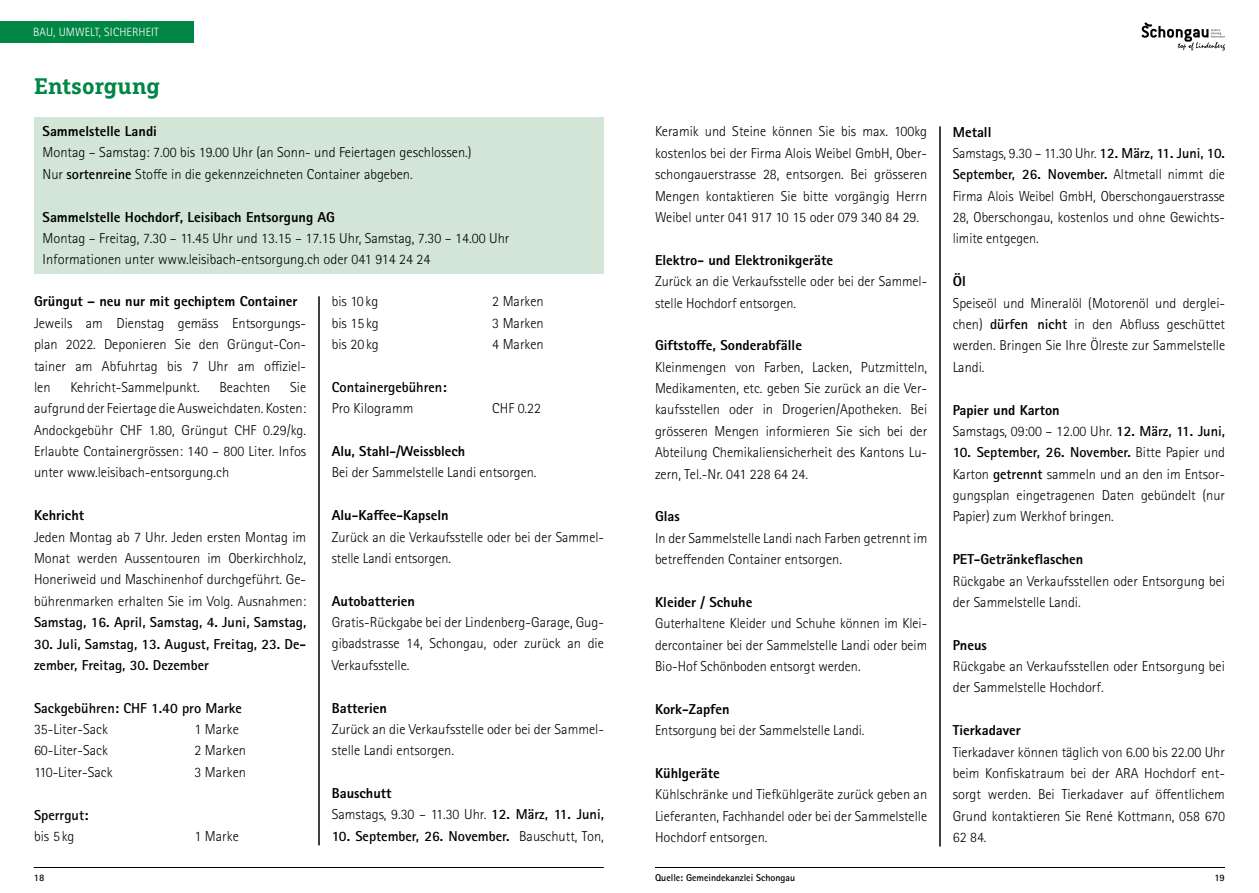
<style>
.page{position:relative;width:1259px;height:893px;background:#fff}
.page>*{position:absolute;margin:0;border:0;box-sizing:border-box;transform-origin:0 0}
.t1{font:700 22.5px "Marselis Slab Pro";color:#008645}
.t2{font:300 14.4px/21.3px "Rotis Sans Serif Std";color:#000}
.t3{font:800 14.4px "Rotis Sans Serif Std";color:#000}
.t4{font:700 14.4px/21.5px "Rotis Sans Serif Std";color:#000}
.t5{font:300 12px "Rotis Sans Serif Std";letter-spacing:.01em;color:#fff}
.t6{font:700 9.9px "Rotis Sans Serif Std";color:#000}
.s1{font-weight:700}
.s2{font-weight:800}
.s3{font-weight:300}
</style>
<div class="page">
<hr style="left:34px;top:867px;width:570px;height:1px;background:#000">
<div style="left:34px;top:117px;width:570px;height:156px;background:#d2e5d7"></div>
<div style="left:0;top:21px;width:193px;height:22px;background:#008645"></div>
<hr style="left:319px;top:296px;width:1px;height:549px;background:#000">
<hr style="left:655px;top:867px;width:570px;height:1px;background:#000">
<svg style="left:1141px;top:22px;width:84px;height:29px"></svg>
<hr style="left:939px;top:126px;width:1px;height:720px;background:#000">
<p class="t5" style="left:33px;top:25px;width:127px">BAU, UMWELT, SICHERHEIT</p>
<h1 class="t1" style="left:34px;top:72px;width:128px">Entsorgung</h1>
<p class="t3" style="left:43px;top:122px;width:116px">Sammelstelle Landi</p>
<p class="t2" style="left:43px;top:142px;width:430px">Montag – Samstag: 7.00 bis 19.00 Uhr (an Sonn- und Feiertagen geschlossen.)<br>Nur <span class="s1">sortenreine</span> Stoffe in die gekennzeichneten Container abgeben.</p>
<p class="t3" style="left:43px;top:207px;width:294px">Sammelstelle Hochdorf, Leisibach Entsorgung AG</p>
<p class="t2" style="left:43px;top:228px;width:468px">Montag – Freitag, 7.30 – 11.45 Uhr und 13.15 – 17.15 Uhr, Samstag, 7.30 – 14.00 Uhr<br>Informationen unter www.leisibach-entsorgung.ch oder 041 914 24 24</p>
<p class="t3" style="left:34px;top:292px;width:265px">Grüngut – neu nur mit gechiptem Container</p>
<p class="t2" style="left:34px;top:312px;width:274px;text-align:justify">Jeweils am Dienstag gemäss Entsorgungs&shy;plan 2022. Deponieren Sie den Grüngut-Con&shy;tainer am Abfuhrtag bis 7 Uhr am offiziel&shy;len</p>
<p class="t2" style="left:34px;top:377px;width:274px;text-align:justify;text-indent:256px">Sie aufgrund der Feiertage die Ausweichdaten. Kosten:<br>Andockgebühr CHF 1.80, Grüngut CHF 0.29/kg.<br>Erlaubte Containergrössen: 140 – 800 Liter. Infos unter www.leisibach-entsorgung.ch</p>
<p class="t3" style="left:34px;top:506px;width:52px">Kehricht</p>
<p class="t2" style="left:34px;top:526px;width:274px;text-align:justify">Jeden Montag ab 7 Uhr. Jeden ersten Montag im Monat werden Aussentouren im Oberkirchholz, Honeriweid und Maschinenhof durchgeführt. Ge&shy;bührenmarken erhalten Sie im Volg. Ausnahmen:</p>
<p class="t4" style="left:34px;top:611px;width:274px">Samstag, 16. April, Samstag, 4. Juni, Samstag,</p>
<p class="t4" style="left:34px;top:633px;width:274px">30. Juli, Samstag, 13. August, Freitag, 23. De&shy;zember, Freitag, 30. Dezember</p>
<p class="t4" style="left:34px;top:697px;width:209px">Sackgebühren: CHF 1.40 pro Marke</p>
<p class="t2" style="left:34px;top:719px;width:75px">35-Liter-Sack</p>
<p class="t2" style="left:195px;top:719px;width:46px">1 Marke</p>
<p class="t2" style="left:34px;top:740px;width:75px">60-Liter-Sack</p>
<p class="t2" style="left:195px;top:740px;width:53px">2 Marken</p>
<p class="t2" style="left:34px;top:761px;width:80px">110-Liter-Sack</p>
<p class="t2" style="left:195px;top:761px;width:53px">3 Marken</p>
<p class="t4" style="left:34px;top:804px;width:56px">Sperrgut:</p>
<p class="t2" style="left:34px;top:826px;width:42px">bis 5 kg</p>
<p class="t2" style="left:195px;top:826px;width:46px">1 Marke</p>
<p class="t2" style="left:70px;top:377px;width:131px">Kehricht-Sammelpunkt.</p>
<p class="t2" style="left:219px;top:377px;width:52px">Beachten</p>
<p class="t6" style="left:34px;top:871px;width:12px">18</p>
<p class="t2" style="left:332px;top:291px;width:48px">bis 10 kg</p>
<p class="t2" style="left:492px;top:291px;width:53px">2 Marken</p>
<p class="t2" style="left:332px;top:312px;width:49px">bis 15 kg</p>
<p class="t2" style="left:492px;top:312px;width:53px">3 Marken</p>
<p class="t2" style="left:332px;top:334px;width:49px">bis 20 kg</p>
<p class="t2" style="left:492px;top:334px;width:53px">4 Marken</p>
<p class="t4" style="left:332px;top:376px;width:116px">Containergebühren:</p>
<p class="t2" style="left:332px;top:398px;width:83px">Pro Kilogramm</p>
<p class="t2" style="left:492px;top:398px;width:50px">CHF 0.22</p>
<p class="t3" style="left:332px;top:442px;width:135px">Alu, Stahl-/Weissblech</p>
<p class="t2" style="left:332px;top:462px;width:206px">Bei der Sammelstelle Landi entsorgen.</p>
<p class="t3" style="left:332px;top:506px;width:118px">Alu-Kaffee-Kapseln</p>
<p class="t2" style="left:332px;top:526px;width:274px">Zurück an die Verkaufsstelle oder bei der Sammel&shy;stelle Landi entsorgen.</p>
<p class="t3" style="left:332px;top:592px;width:85px">Autobatterien</p>
<p class="t2" style="left:332px;top:612px;width:274px;text-align:justify">Gratis-Rückgabe bei der Lindenberg-Garage, Gug&shy;gibadstrasse 14, Schongau, oder zurück an die Verkaufsstelle.</p>
<p class="t3" style="left:332px;top:698px;width:57px">Batterien</p>
<p class="t2" style="left:332px;top:718px;width:274px">Zurück an die Verkaufsstelle oder bei der Sammel&shy;stelle Landi entsorgen.</p>
<p class="t2" style="left:332px;top:783px;width:274px"><span class="s2">Bauschutt<br></span>Samstags, 9.30 – 11.30 Uhr. <span class="s1">12. März, 11. Juni,</span></p>
<p class="t4" style="left:332px;top:825px;width:274px">10. September, 26. November. <span class="s3">Bauschutt, Ton,</span></p>
<p class="t2" style="left:655px;top:121px;width:274px;text-align:justify">Keramik und Steine können Sie bis max. 100kg kostenlos bei der Firma Alois Weibel GmbH, Ober&shy;schongauerstrasse 28, entsorgen. Bei grösseren Mengen kontaktieren Sie bitte vorgängig Herrn Weibel unter 041 917 10 15 oder 079 340 84 29.</p>
<p class="t3" style="left:655px;top:251px;width:180px">Elektro- und Elektronikgeräte</p>
<p class="t2" style="left:655px;top:271px;width:274px">Zurück an die Verkaufsstelle oder bei der Sammel&shy;stelle Hochdorf entsorgen.</p>
<p class="t3" style="left:655px;top:336px;width:148px">Giftstoffe, Sonderabfälle</p>
<p class="t2" style="left:655px;top:356px;width:274px;text-align:justify">Kleinmengen von Farben, Lacken, Putzmitteln, Medikamenten, etc. geben Sie zurück an die Ver&shy;kaufsstellen oder in Drogerien/Apotheken. Bei grösseren Mengen informieren Sie sich bei der Abteilung Chemikaliensicherheit des Kantons Lu&shy;zern, Tel.-Nr. 041 228 64 24.</p>
<p class="t3" style="left:655px;top:507px;width:26px">Glas</p>
<p class="t2" style="left:655px;top:527px;width:274px">In der Sammelstelle Landi nach Farben getrennt im betreffenden Container entsorgen.</p>
<p class="t3" style="left:655px;top:593px;width:99px">Kleider / Schuhe</p>
<p class="t2" style="left:655px;top:613px;width:274px;text-align:justify">Guterhaltene Kleider und Schuhe können im Klei&shy;dercontainer bei der Sammelstelle Landi oder beim Bio-Hof Schönboden entsorgt werden.</p>
<p class="t3" style="left:655px;top:700px;width:76px">Kork-Zapfen</p>
<p class="t2" style="left:655px;top:720px;width:211px">Entsorgung bei der Sammelstelle Landi.</p>
<p class="t3" style="left:655px;top:764px;width:66px">Kühlgeräte</p>
<p class="t2" style="left:655px;top:784px;width:274px;text-align:justify">Kühlschränke und Tiefkühlgeräte zurück geben an Lieferanten, Fachhandel oder bei der Sammelstelle Hochdorf entsorgen.</p>
<p class="t2" style="left:952px;top:121px;width:274px"><span class="s2">Metall<br></span>Samstags, 9.30 – 11.30 Uhr. <span class="s1">12. März, 11. Juni, 10.<br>September, 26. November.</span> Altmetall nimmt die Firma Alois Weibel GmbH, Oberschongauerstrasse 28, Oberschongau, kostenlos und ohne Gewichts&shy;limite entgegen.</p>
<p class="t3" style="left:952px;top:272px;width:15px">Öl</p>
<p class="t2" style="left:952px;top:292px;width:274px;text-align:justify">Speiseöl und Mineralöl (Motorenöl und derglei&shy;chen) <span class="s1">dürfen nicht</span> in den Abfluss geschüttet werden. Bringen Sie Ihre Ölreste zur Sammelstelle Landi.</p>
<p class="t2" style="left:952px;top:399px;width:274px"><span class="s2">Papier und Karton<br></span>Samstags, 09:00 – 12.00 Uhr. <span class="s1">12. März, 11. Juni,</span></p>
<p class="t2" style="left:952px;top:442px;width:274px;text-align:justify"><span class="s1">10. September, 26. November.</span> Bitte Papier und Karton <span class="s1">getrennt</span> sammeln und an den im Entsor&shy;gungsplan eingetragenen Daten gebündelt (nur Papier) zum Werkhof bringen.</p>
<p class="t3" style="left:952px;top:550px;width:132px">PET-Getränkeflaschen</p>
<p class="t2" style="left:952px;top:570px;width:274px">Rückgabe an Verkaufsstellen oder Entsorgung bei der Sammelstelle Landi.</p>
<p class="t3" style="left:952px;top:636px;width:36px">Pneus</p>
<p class="t2" style="left:952px;top:656px;width:274px">Rückgabe an Verkaufsstellen oder Entsorgung bei der Sammelstelle Hochdorf.</p>
<p class="t3" style="left:952px;top:721px;width:70px">Tierkadaver</p>
<p class="t2" style="left:952px;top:741px;width:274px;text-align:justify">Tierkadaver können täglich von 6.00 bis 22.00 Uhr beim Konfiskatraum bei der ARA Hochdorf ent&shy;sorgt werden. Bei Tierkadaver auf öffentlichem Grund kontaktieren Sie René Kottmann, 058 670<br>62 84.</p>
<p class="t6" style="left:655px;top:871px;width:142px">Quelle: Gemeindekanzlei Schongau</p>
<p class="t6" style="left:1214px;top:871px;width:12px">19</p>
</div>
